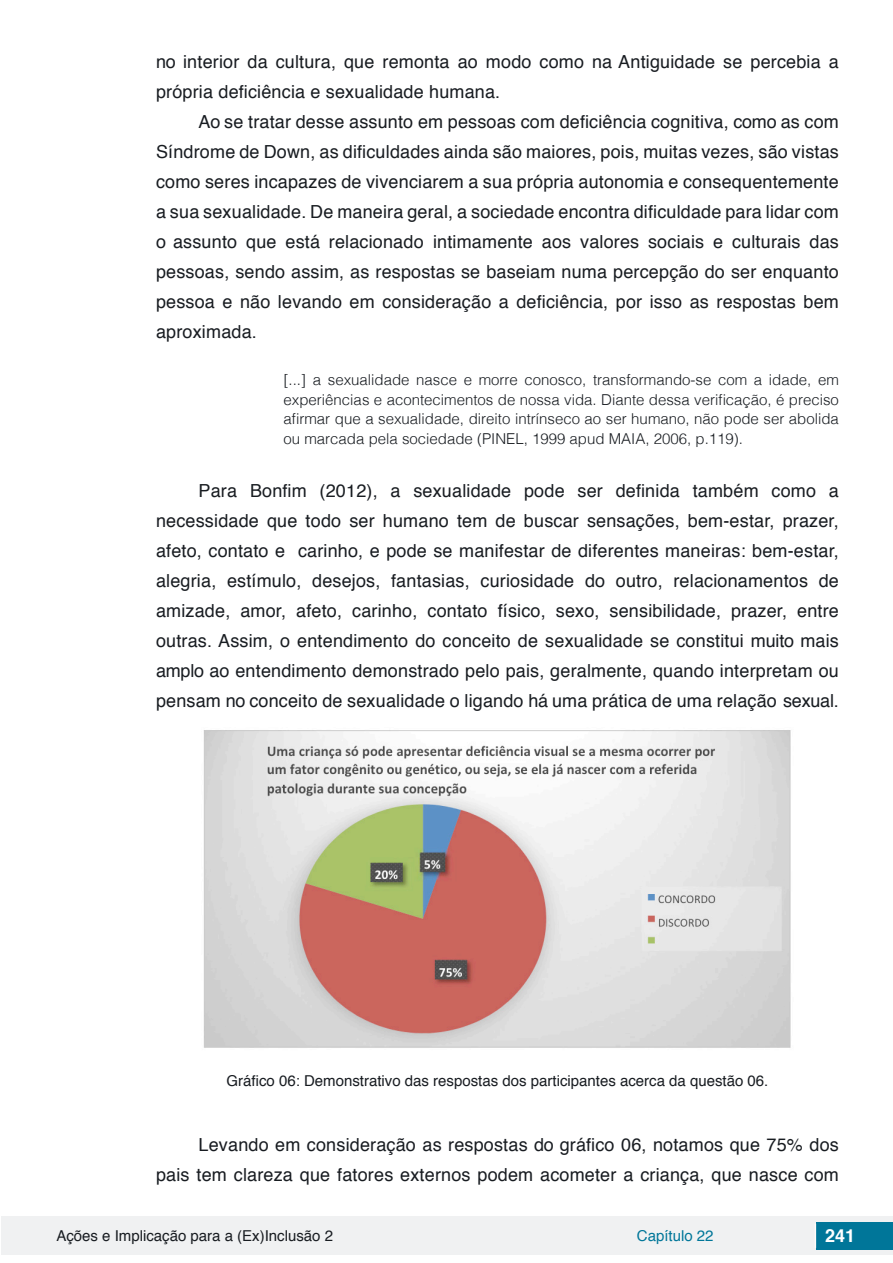
<style>
.page{position:relative;width:893px;height:1263px;background:#fff}
.page>*{position:absolute;margin:0;border:0;box-sizing:border-box;transform-origin:0 0}
.txt{font:18px/30px "Helvetica";letter-spacing:.01em;color:#181c21;text-align:justify}
.t1{font:700 18px "Helvetica";color:#fff}
.citacoes{font:300 15px/19.5px "Helvetica";color:#181c21;text-align:justify}
.ref_tabelas{font:15px "Helvetica";color:#181c21}
.t2{font:15px "Helvetica";color:#007699}
</style>
<div class="page">
<div style="left:1px;top:1216px;width:891px;height:38px;background:#f0f1f2"></div>
<div style="left:816px;top:1222px;width:77px;height:27px;background:#007699"></div>
<svg style="left:815px;top:1224px;width:1px;height:24px"></svg>
<img style="left:203px;top:730px;width:588px;height:318px">
<p class="txt" style="left:156px;top:47px;width:684px">no interior da cultura, que remonta ao modo como na Antiguidade se percebia a própria deficiência e sexualidade humana.</p>
<p class="txt" style="left:156px;top:107px;width:684px;text-indent:43px">Ao se tratar desse assunto em pessoas com deficiência cognitiva, como as com Síndrome de Down, as dificuldades ainda são maiores, pois, muitas vezes, são vistas como seres incapazes de vivenciarem a sua própria autonomia e consequentemente a sua sexualidade. De maneira geral, a sociedade encontra dificuldade para lidar com o assunto que está relacionado intimamente aos valores sociais e culturais das pessoas, sendo assim, as respostas se baseiam numa percepção do ser enquanto pessoa e não levando em consideração a deficiência, por isso as respostas bem aproximada.</p>
<p class="citacoes" style="left:284px;top:369px;width:557px">[...] a sexualidade nasce e morre conosco, transformando-se com a idade, em experiências e acontecimentos de nossa vida. Diante dessa verificação, é preciso afirmar que a sexualidade, direito intrínseco ao ser humano, não pode ser abolida ou marcada pela sociedade (PINEL, 1999 apud MAIA, 2006, p.119).</p>
<p class="txt" style="left:156px;top:476px;width:684px;text-indent:43px">Para Bonfim (2012), a sexualidade pode ser definida também como a necessidade que todo ser humano tem de buscar sensações, bem-estar, prazer, afeto, contato e carinho, e pode se manifestar de diferentes maneiras: bem-estar, alegria, estímulo, desejos, fantasias, curiosidade do outro, relacionamentos de amizade, amor, afeto, carinho, contato físico, sexo, sensibilidade, prazer, entre outras. Assim, o entendimento do conceito de sexualidade se constitui muito mais amplo ao entendimento demonstrado pelo pais, geralmente, quando interpretam ou pensam no conceito de sexualidade o ligando há uma prática de uma relação sexual.</p>
<p class="ref_tabelas" style="left:226px;top:1070px;width:543px">Gráfico 06: Demonstrativo das respostas dos participantes acerca da questão 06.</p>
<p class="txt" style="left:156px;top:1131px;width:684px;text-align:right">Levando em consideração as respostas do gráfico 06, notamos que 75% dos<br>pais tem clareza que fatores externos podem acometer a criança, que nasce com</p>
<p class="ref_tabelas" style="left:56px;top:1224px;width:278px">Ações e Implicação para a (Ex)Inclusão 2</p>
<p class="t2" style="left:637px;top:1224px;width:78px">Capítulo 22</p>
<p class="t1" style="left:825px;top:1221px;width:32px">241</p>
</div>
